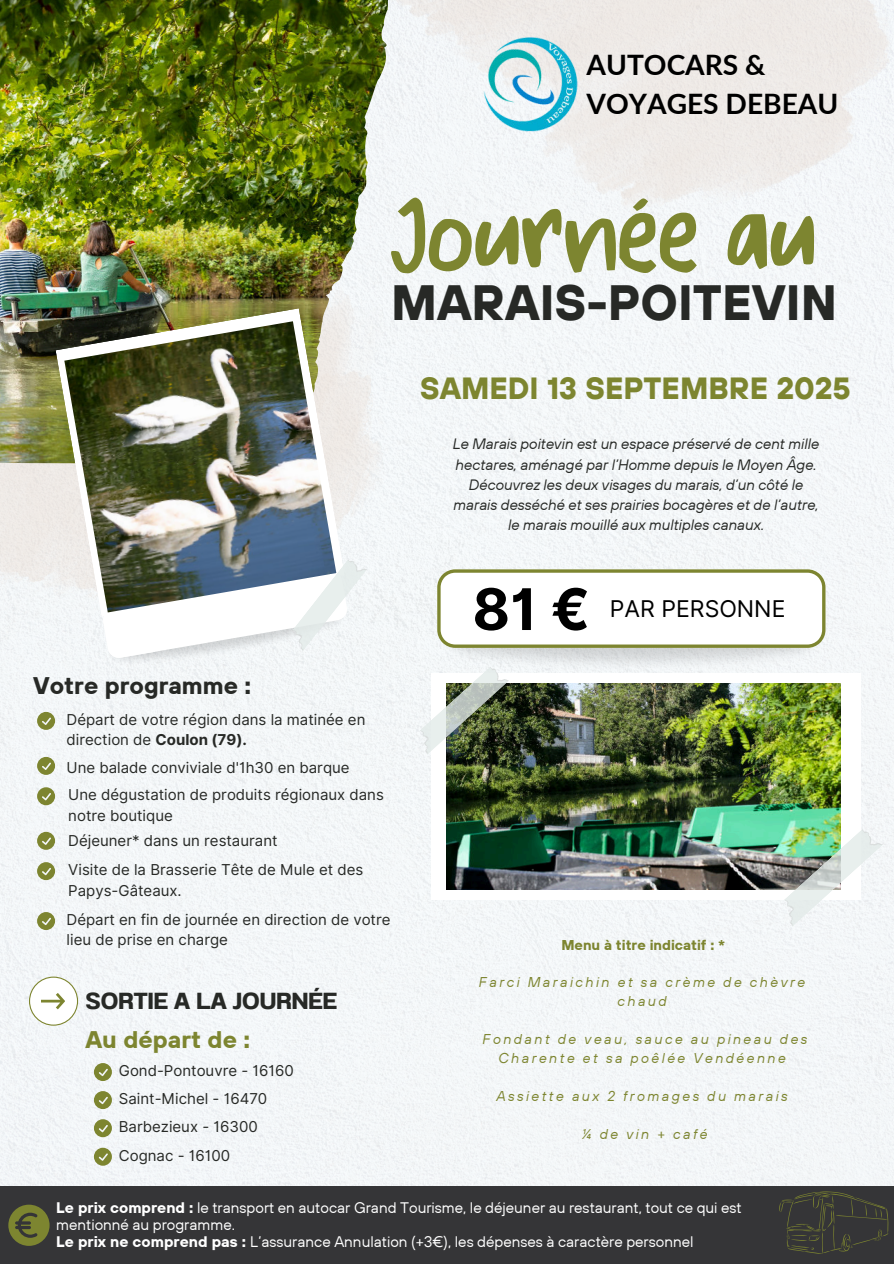
<style>
.page{position:relative;width:894px;height:1264px;background:#fff}
.page>*{position:absolute;margin:0;border:0;box-sizing:border-box;transform-origin:0 0}
.t1{font:108.45px "Kandy Yum";color:#7d8530}
.t2{font:700 57.45px "Inter";color:#000}
.t3{font:700 49.35px "TT Hoves";color:#272926}
.t4{font:700 30.6px "TT Hoves";color:#7d8530}
.t5{font:700 28.2px/39px "Lato";color:#000}
.t6{font:700 24px "TT Hoves";color:#272926}
.t7{font:700 24px "TT Hoves";color:#7d8530}
.t8{font:700 23.25px "Anantason";color:#272926}
.t9{font:23.1px "Inter";color:#000}
.t10{font:15.3px/17.1px "TT Hoves";color:#fff}
.t11{font:15px/20.2px "Inter";color:#272926}
.t12{font:italic 15px/20.2px "TT Hoves";color:#272926;text-align:center}
.t13{font:italic 14.25px/18.9px "TT Hoves";letter-spacing:.17em;color:#7d8530;text-align:center}
.t14{font:700 14.25px "TT Hoves";color:#7d8530}
.s1{font-weight:700}
</style>
<div class="page">
<div style="left:0;top:317px;width:893px;height:869px;background:#f3f7f8"></div>
<div style="left:0;top:1186px;width:893px;height:77px;background:#353537"></div>
<img style="left:0;top:464px;width:388px;height:151px">
<img style="left:0;top:0;width:388px;height:464px">
<img style="left:437px;top:648px;width:388px;height:24px">
<svg style="left:437px;top:569px;width:388px;height:79px"></svg>
<svg style="left:94px;top:1063px;width:18px;height:18px"></svg>
<svg style="left:94px;top:1091px;width:18px;height:18px"></svg>
<svg style="left:94px;top:1119px;width:18px;height:18px"></svg>
<svg style="left:37px;top:712px;width:18px;height:18px"></svg>
<svg style="left:37px;top:787px;width:18px;height:18px"></svg>
<svg style="left:37px;top:912px;width:18px;height:18px"></svg>
<div style="left:98px;top:616px;width:256px;height:60px;background:#f3f6f7"></div>
<img style="left:56px;top:308px;width:289px;height:308px">
<img style="left:64px;top:321px;width:272px;height:291px">
<svg style="left:102px;top:559px;width:265px;height:99px"></svg>
<div style="left:432px;top:673px;width:428px;height:227px;background:#fff"></div>
<img style="left:446px;top:683px;width:394px;height:206px">
<img style="left:420px;top:666px;width:89px;height:88px">
<img style="left:784px;top:829px;width:99px;height:97px">
<svg style="left:29px;top:976px;width:49px;height:49px"></svg>
<img style="left:224px;top:0;width:669px;height:317px">
<img style="left:466px;top:36px;width:130px;height:98px">
<svg style="left:8px;top:1204px;width:42px;height:41px"></svg>
<svg style="left:779px;top:1191px;width:109px;height:62px"></svg>
<svg style="left:94px;top:1147px;width:18px;height:18px"></svg>
<svg style="left:37px;top:862px;width:18px;height:18px"></svg>
<svg style="left:37px;top:831px;width:18px;height:18px"></svg>
<svg style="left:37px;top:757px;width:18px;height:18px"></svg>
<h3 class="t5" style="left:586px;top:44px;width:253px">AUTOCARS &amp;<br>VOYAGES DEBEAU</h3>
<h1 class="t1" style="left:389px;top:170px;width:428px">Journée au</h1>
<h3 class="t3" style="left:391px;top:269px;width:447px">MARAIS-POITEVIN</h3>
<h3 class="t4" style="left:420px;top:368px;width:432px">SAMEDI 13 SEPTEMBRE 2025</h3>
<p class="t12" style="left:453px;top:434px;width:368px">Le Marais poitevin est un espace préservé de cent mille hectares, aménagé par l’Homme depuis le Moyen Âge.<br>Découvrez les deux visages du marais, d’un côté le marais desséché et ses prairies bocagères et de l’autre, le marais mouillé aux multiples canaux.</p>
<h3 class="t6" style="left:33px;top:669px;width:219px">Votre programme :</h3>
<p class="t11" style="left:67px;top:709px;width:300px">Départ de votre région dans la matinée en direction de <span class="s1">Coulon (79).</span></p>
<p class="t11" style="left:67px;top:757px;width:284px">Une balade conviviale d'1h30 en barque</p>
<p class="t11" style="left:68px;top:785px;width:317px">Une dégustation de produits régionaux dans notre boutique</p>
<p class="t11" style="left:68px;top:825px;width:296px;line-height:29.5px">Déjeuner* dans un restaurant<br>Visite de la Brasserie Tête de Mule et des</p>
<p class="t11" style="left:68px;top:880px;width:115px">Papys-Gâteaux.</p>
<p class="t11" style="left:67px;top:909px;width:325px">Départ en fin de journée en direction de votre lieu de prise en charge</p>
<h3 class="t8" style="left:85px;top:982px;width:253px">SORTIE A LA JOURNÉE</h3>
<h3 class="t7" style="left:85px;top:1023px;width:166px">Au départ de :</h3>
<p class="t11" style="left:119px;top:1056px;width:176px;line-height:28px">Gond-Pontouvre - 16160<br>Saint-Michel - 16470<br>Barbezieux - 16300</p>
<p class="t11" style="left:119px;top:1145px;width:113px">Cognac - 16100</p>
<h2 class="t2" style="left:472px;top:567px;width:119px">81 €</h2>
<h3 class="t9" style="left:609px;top:591px;width:177px">PAR PERSONNE</h3>
<p class="t14" style="left:561px;top:935px;width:165px">Menu à titre indicatif : *</p>
<p class="t13" style="left:479px;top:972px;width:328px">Farci Maraichin et sa crème de chèvre chaud</p>
<p class="t13" style="left:482px;top:1029px;width:326px">Fondant de veau, sauce au pineau des<br>Charente et sa poêlée Vendéenne</p>
<p class="t13" style="left:496px;top:1086px;width:292px">Assiette aux 2 fromages du marais</p>
<p class="t13" style="left:582px;top:1124px;width:127px">¼ de vin + café</p>
<p class="t10" style="left:56px;top:1198px;width:686px"><span class="s1">Le prix comprend :</span> le transport en autocar Grand Tourisme, le déjeuner au restaurant, tout ce qui est mentionné au programme.<br><span class="s1">Le prix ne comprend pas :</span> L’assurance Annulation (+3€), les dépenses à caractère personnel</p>
</div>
